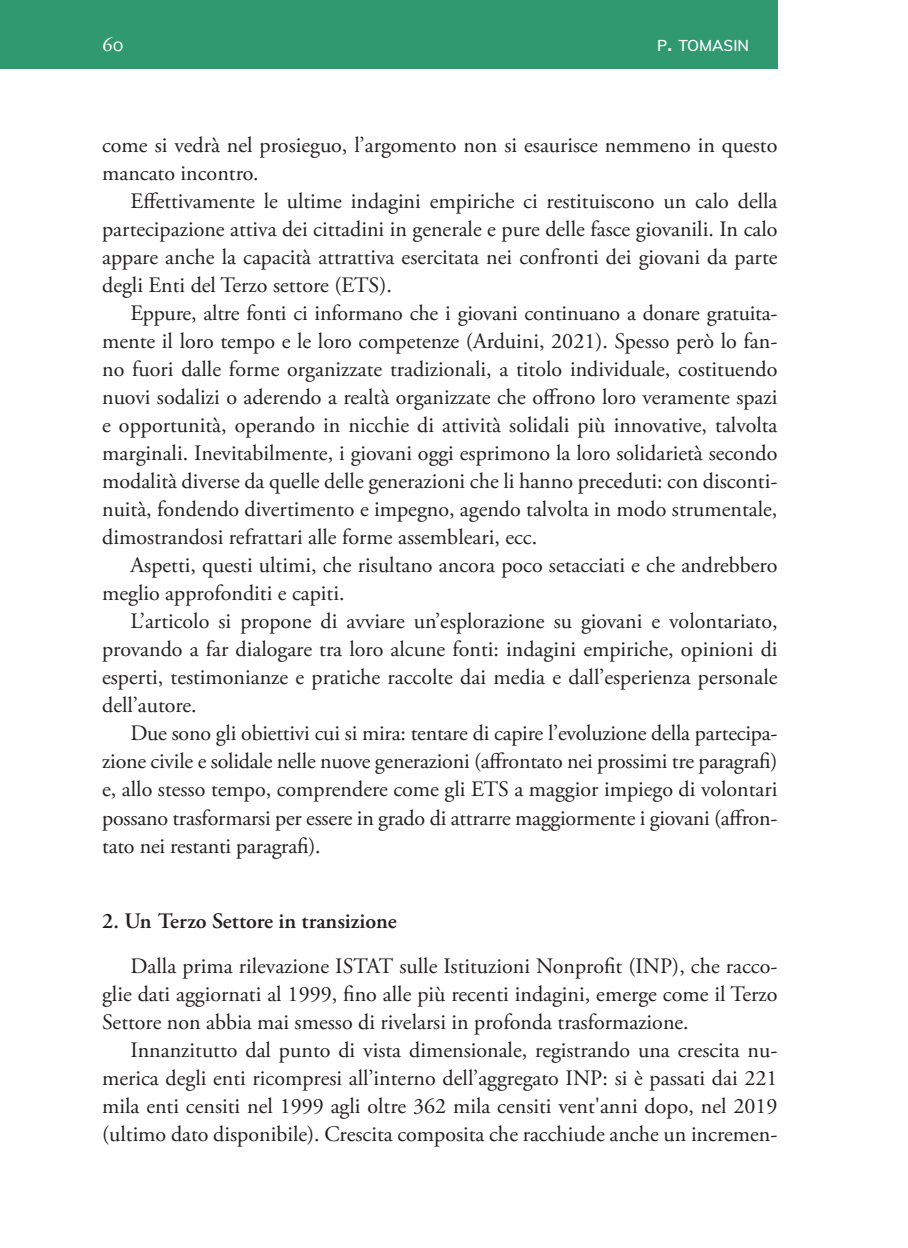
<style>
.page{position:relative;width:908px;height:1248px;background:#fff}
.page>*{position:absolute;margin:0;border:0;box-sizing:border-box;transform-origin:0 0}
.testo{font:22px/28px "Adobe Garamond Pro";color:#231f20;text-align:justify}
.titolo_05{font:600 22px "Adobe Garamond Pro";color:#231f20}
.t1{font:22px "Adobe Garamond Pro";color:#fff}
.t2{font:600 15.4px "Muli";color:#fff}
.s1{font-size:22px}
</style>
<div class="page">
<div style="left:0;top:0;width:777px;height:68px;background:#319970"></div>
<p class="t1" style="left:102px;top:30px;width:23px">60</p>
<p class="t2" style="left:657px;top:34px;width:93px">P<span class="s1">.</span> TOMASIN</p>
<p class="testo" style="left:102px;top:132px;width:676px">come si vedrà nel prosieguo, l’argomento non si esaurisce nemmeno in questo mancato incontro.</p>
<p class="testo" style="left:102px;top:188px;width:676px;text-indent:28px">Effettivamente le ultime indagini empiriche ci restituiscono un calo della partecipazione attiva dei cittadini in generale e pure delle fasce giovanili. In calo appare anche la capacità attrattiva esercitata nei confronti dei giovani da parte degli Enti del Terzo settore (ETS).</p>
<p class="testo" style="left:102px;top:300px;width:676px;text-indent:28px">Eppure, altre fonti ci informano che i giovani continuano a donare gratuita&shy;mente il loro tempo e le loro competenze (Arduini, 2021). Spesso però lo fan&shy;no fuori dalle forme organizzate tradizionali, a titolo individuale, costituendo nuovi sodalizi o aderendo a realtà organizzate che offrono loro veramente spazi e opportunità, operando in nicchie di attività solidali più innovative, talvolta marginali. Inevitabilmente, i giovani oggi esprimono la loro solidarietà secondo modalità diverse da quelle delle generazioni che li hanno preceduti: con disconti&shy;nuità, fondendo divertimento e impegno, agendo talvolta in modo strumentale, dimostrandosi refrattari alle forme assembleari, ecc.</p>
<p class="testo" style="left:102px;top:552px;width:676px;text-indent:28px">Aspetti, questi ultimi, che risultano ancora poco setacciati e che andrebbero meglio approfonditi e capiti.</p>
<p class="testo" style="left:102px;top:608px;width:676px;text-indent:28px">L’articolo si propone di avviare un’esplorazione su giovani e volontariato, provando a far dialogare tra loro alcune fonti: indagini empiriche, opinioni di esperti, testimonianze e pratiche raccolte dai media e dall’esperienza personale dell’autore.</p>
<p class="testo" style="left:102px;top:720px;width:676px;text-indent:28px">Due sono gli obiettivi cui si mira: tentare di capire l’evoluzione della partecipa&shy;zione civile e solidale nelle nuove generazioni (affrontato nei prossimi tre paragrafi) e, allo stesso tempo, comprendere come gli ETS a maggior impiego di volontari possano trasformarsi per essere in grado di attrarre maggiormente i giovani (affron&shy;tato nei restanti paragrafi).</p>
<p class="titolo_05" style="left:102px;top:907px;width:296px">2. Un Terzo Settore in transizione</p>
<p class="testo" style="left:102px;top:952px;width:676px;text-indent:28px">Dalla prima rilevazione ISTAT sulle Istituzioni Nonprofit (INP), che racco&shy;glie dati aggiornati al 1999, fino alle più recenti indagini, emerge come il Terzo Settore non abbia mai smesso di rivelarsi in profonda trasformazione.</p>
<p class="testo" style="left:102px;top:1036px;width:676px;text-indent:28px">Innanzitutto dal punto di vista dimensionale, registrando una crescita nu&shy;merica degli enti ricompresi all’interno dell’aggregato INP: si è passati dai 221 mila enti censiti nel 1999 agli oltre 362 mila censiti vent'anni dopo, nel 2019 (ultimo dato disponibile). Crescita composita che racchiude anche un incremen-</p>
</div>
